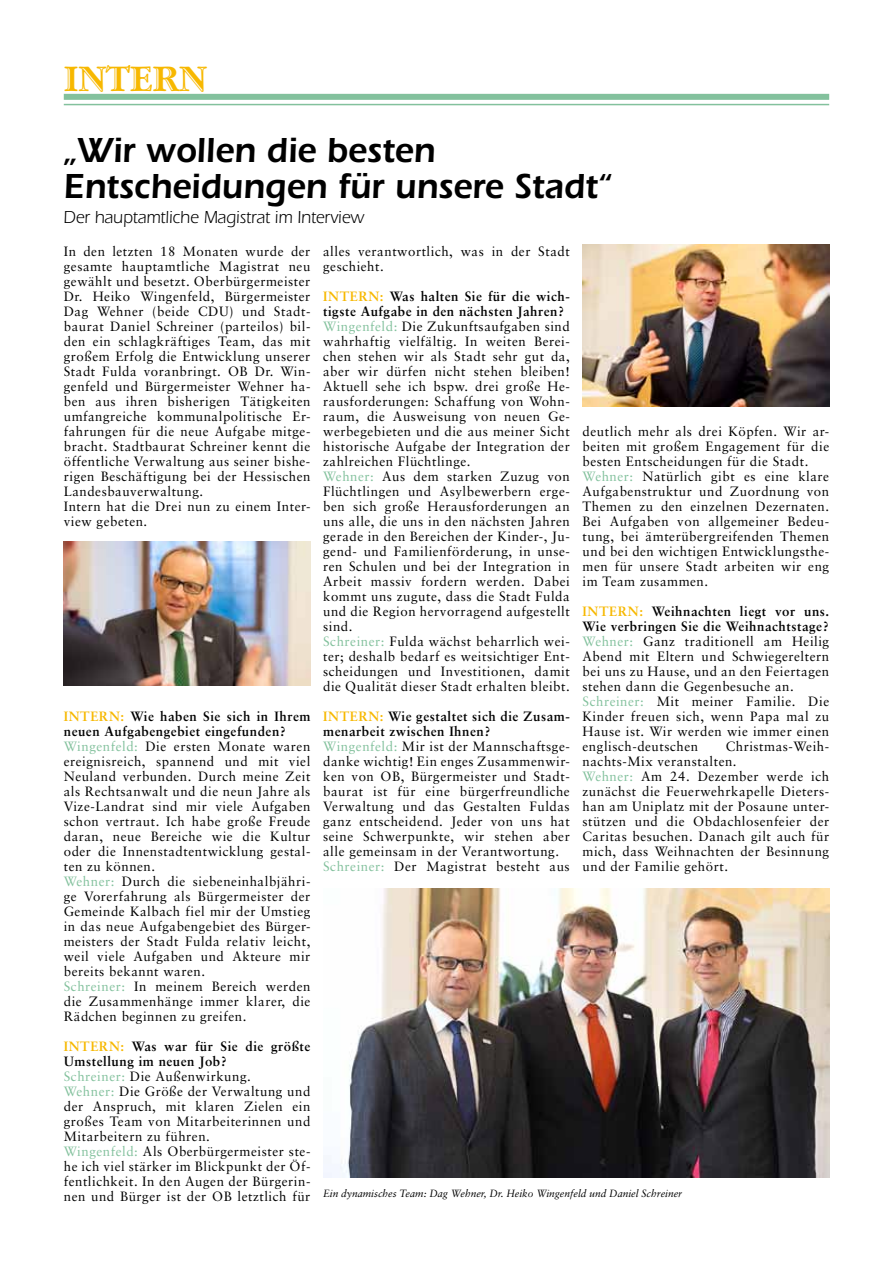
<style>
.page{position:relative;width:893px;height:1263px;background:#fff}
.page>*{position:absolute;margin:0;border:0;box-sizing:border-box;transform-origin:0 0}
.t1{font:600 36px/36px "ITC Eras LT";color:#000;scale:.94 1}
.t2{font:36px "Garamond Han ITC";color:#f7b800}
.t3{font:18px "ITC Eras LT";color:#000;scale:.94 1}
.t4{font:13.5px/15px "Sabon LT";letter-spacing:.04em;color:#000}
.t5{font:italic 10.5px "Sabon LT";color:#000}
.s1{font-weight:700;color:#f7b800}
.s2{font-weight:700}
.s3{color:#83c19d}
</style>
<div class="page">
<div style="left:64px;top:94px;width:765px;height:6px;background:#83c19d"></div>
<hr style="left:64px;top:104px;width:765px;height:1px;background:#83c19d">
<img style="left:323px;top:889px;width:506px;height:288px">
<img style="left:64px;top:542px;width:246px;height:144px">
<img style="left:583px;top:244px;width:246px;height:162px">
<h1 class="t2" style="left:64px;top:57px;width:145px">INTERN</h1>
<h1 class="t1" style="left:64px;top:132px;width:584px">„Wir wollen die besten<br>Entscheidungen für unsere Stadt“</h1>
<h2 class="t3" style="left:64px;top:208px;width:321px">Der hauptamtliche Magistrat im Interview</h2>
<p class="t4" style="left:64px;top:243px;width:248px">In den letzten 18 Monaten wurde der gesamte hauptamtliche Magistrat neu gewählt und besetzt. Oberbürgermeister Dr. Heiko Wingenfeld, Bürgermeister Dag Wehner (beide CDU) und Stadt&shy;baurat Daniel Schreiner (parteilos) bil&shy;den ein schlagkräftiges Team, das mit großem Erfolg die Entwicklung unserer Stadt Fulda voranbringt. OB Dr. Win&shy;genfeld und Bürgermeister Wehner ha&shy;ben aus ihren bisherigen Tätigkeiten umfangreiche kommunalpolitische Er&shy;fahrungen für die neue Aufgabe mitge&shy;bracht. Stadtbaurat Schreiner kennt die öffentliche Verwaltung aus seiner bishe&shy;rigen Beschäftigung bei der Hessischen Landesbauverwaltung.<br>Intern hat die Drei nun zu einem Inter&shy;view gebeten.</p>
<p class="t4" style="left:323px;top:243px;width:248px">alles verantwortlich, was in der Stadt geschieht.</p>
<p class="t4" style="left:323px;top:288px;width:248px"><span class="s1">INTERN:</span> <span class="s2">Was halten Sie für die wich&shy;tigste Aufgabe in den nächsten Jahren?<br></span><span class="s3">Wingenfeld:</span> Die Zukunftsaufgaben sind wahrhaftig vielfältig. In weiten Berei&shy;chen stehen wir als Stadt sehr gut da, aber wir dürfen nicht stehen bleiben!<br>Aktuell sehe ich bspw. drei große He&shy;rausforderungen: Schaffung von Wohn&shy;raum, die Ausweisung von neuen Ge&shy;werbegebieten und die aus meiner Sicht historische Aufgabe der Integration der zahlreichen Flüchtlinge.<br><span class="s3">Wehner:</span> Aus dem starken Zuzug von Flüchtlingen und Asylbewerbern erge&shy;ben sich große Herausforderungen an uns alle, die uns in den nächsten Jahren gerade in den Bereichen der Kinder-, Ju&shy;gend- und Familienförderung, in unse&shy;ren Schulen und bei der Integration in Arbeit massiv fordern werden. Dabei kommt uns zugute, dass die Stadt Fulda und die Region hervorragend aufgestellt sind.<br><span class="s3">Schreiner:</span> Fulda wächst beharrlich wei&shy;ter; deshalb bedarf es weitsichtiger Ent&shy;scheidungen und Investitionen, damit die Qualität dieser Stadt erhalten bleibt.</p>
<p class="t4" style="left:323px;top:708px;width:248px"><span class="s1">INTERN:</span> <span class="s2">Wie gestaltet sich die Zusam&shy;menarbeit zwischen Ihnen?<br></span><span class="s3">Wingenfeld:</span> Mir ist der Mannschaftsge&shy;danke wichtig! Ein enges Zusammenwir&shy;ken von OB, Bürgermeister und Stadt&shy;baurat ist für eine bürgerfreundliche Verwaltung und das Gestalten Fuldas ganz entscheidend. Jeder von uns hat seine Schwerpunkte, wir stehen aber alle gemeinsam in der Verantwortung.<br><span class="s3">Schreiner:</span> Der Magistrat besteht aus</p>
<p class="t4" style="left:583px;top:423px;width:248px">deutlich mehr als drei Köpfen. Wir ar&shy;beiten mit großem Engagement für die besten Entscheidungen für die Stadt.<br><span class="s3">Wehner:</span> Natürlich gibt es eine klare Aufgabenstruktur und Zuordnung von Themen zu den einzelnen Dezernaten.<br>Bei Aufgaben von allgemeiner Bedeu&shy;tung, bei ämterübergreifenden Themen und bei den wichtigen Entwicklungsthe&shy;men für unsere Stadt arbeiten wir eng im Team zusammen.</p>
<p class="t4" style="left:583px;top:603px;width:248px"><span class="s1">INTERN:</span> <span class="s2">Weihnachten liegt vor uns.<br>Wie verbringen Sie die Weihnachtstage?<br></span><span class="s3">Wehner:</span> Ganz traditionell am Heilig Abend mit Eltern und Schwiegereltern bei uns zu Hause, und an den Feiertagen stehen dann die Gegenbesuche an.<br><span class="s3">Schreiner:</span> Mit meiner Familie. Die Kinder freuen sich, wenn Papa mal zu Hause ist. Wir werden wie immer einen englisch-deutschen</p>
<p class="t4" style="left:64px;top:708px;width:248px"><span class="s1">INTERN:</span> <span class="s2">Wie haben Sie sich in Ihrem neuen Aufgabengebiet eingefunden?<br></span><span class="s3">Wingenfeld:</span> Die ersten Monate waren ereignisreich, spannend und mit viel Neuland verbunden. Durch meine Zeit als Rechtsanwalt und die neun Jahre als Vize-Landrat sind mir viele Aufgaben schon vertraut. Ich habe große Freude daran, neue Bereiche wie die Kultur oder die Innenstadtentwicklung gestal&shy;ten zu können.<br><span class="s3">Wehner:</span> Durch die siebeneinhalbjähri&shy;ge Vorerfahrung als Bürgermeister der Gemeinde Kalbach fiel mir der Umstieg in das neue Aufgabengebiet des Bürger&shy;meisters der Stadt Fulda relativ leicht, weil viele Aufgaben und Akteure mir bereits bekannt waren.<br><span class="s3">Schreiner:</span> In meinem Bereich werden die Zusammenhänge immer klarer, die Rädchen beginnen zu greifen.</p>
<p class="t4" style="left:64px;top:1038px;width:248px"><span class="s1">INTERN:</span> <span class="s2">Was war für Sie die größte Umstellung im neuen Job?<br></span><span class="s3">Schreiner:</span> Die Außenwirkung.<br><span class="s3">Wehner:</span> Die Größe der Verwaltung und der Anspruch, mit klaren Zielen ein großes Team von Mitarbeiterinnen und Mitarbeitern zu führen.<br><span class="s3">Wingenfeld:</span> Als Oberbürgermeister ste&shy;he ich viel stärker im Blickpunkt der Öf&shy;fentlichkeit. In den Augen der Bürgerin&shy;nen und Bürger ist der OB letztlich für</p>
<p class="t4" style="left:583px;top:738px;width:248px;text-indent:143px">Christmas-Weih&shy;nachts-Mix veranstalten.<br><span class="s3">Wehner:</span> Am 24. Dezember werde ich zunächst die Feuerwehrkapelle Dieters&shy;han am Uniplatz mit der Posaune unter&shy;stützen und die Obdachlosenfeier der<br>Caritas besuchen. Danach gilt auch für mich, dass Weihnachten der Besinnung und der Familie gehört.</p>
<p class="t5" style="left:323px;top:1187px;width:361px">Ein dynamisches Team: Dag Wehner, Dr. Heiko Wingenfeld und Daniel Schreiner</p>
</div>
